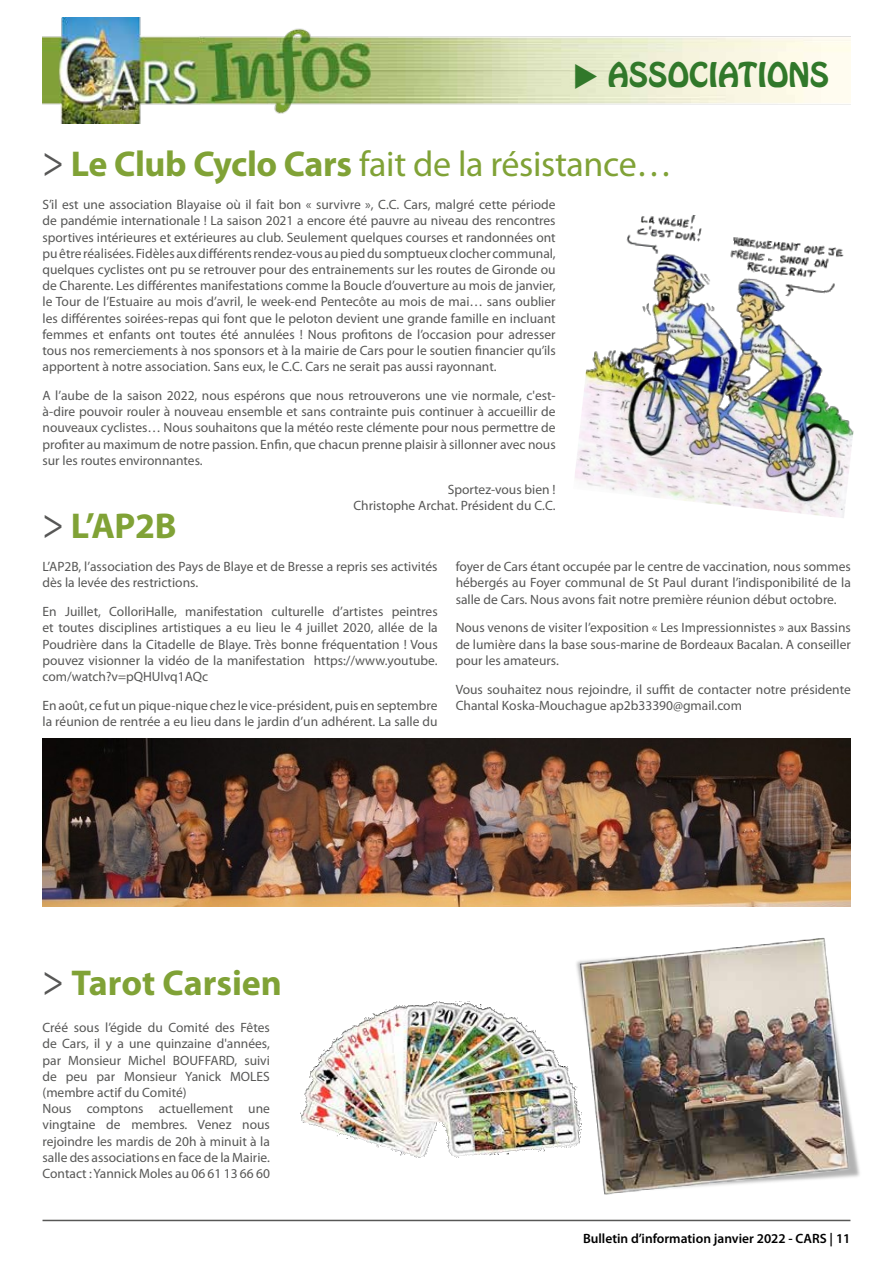
<style>
.page{position:relative;width:893px;height:1263px;background:#fff}
.page>*{position:absolute;margin:0;border:0;box-sizing:border-box;transform-origin:0 0}
.t1{font:36px "Myriad Pro";letter-spacing:-.01em;color:#80a236}
.t2{font:700 36px "Myriad Pro";color:#80a236}
.t3{font:30px "Hobo Std";color:#31782a}
.t4{font:13.5px/16.2px "Myriad Pro";color:#575756;text-align:justify}
.t5{font:600 13.5px "Myriad Pro";color:#000}
.s1{font-size:43.2px;color:#575756}
.s2{font-weight:700}
.s3{font-weight:400;font-size:43.2px;color:#575756}
</style>
<div class="page">
<img style="left:43px;top:17px;width:807px;height:106px">
<hr style="left:43px;top:1220px;width:807px;height:1px;background:#575756">
<img style="left:300px;top:1002px;width:272px;height:156px">
<img style="left:572px;top:937px;width:288px;height:258px">
<img style="left:575px;top:215px;width:269px;height:274px">
<img style="left:611px;top:489px;width:233px;height:29px">
<img style="left:844px;top:419px;width:10px;height:93px">
<img style="left:43px;top:739px;width:807px;height:168px">
<h2 class="t3" style="left:573px;top:54px;width:258px">◆ ASSOCIATIONS</h2>
<h1 class="t1" style="left:43px;top:142px;width:631px"><span class="s1">&gt;</span> <span class="s2">Le Club Cyclo Cars</span> fait de la résistance…</h1>
<p class="t4" style="left:43px;top:196px;width:515px">S’il est une association Blayaise où il fait bon « survivre », C.C. Cars, malgré cette période de pandémie internationale ! La saison 2021 a encore été pauvre au niveau des rencontres sportives intérieures et extérieures au club. Seulement quelques courses et randonnées ont pu être réalisées. Fidèles aux différents rendez-vous au pied du somptueux clocher communal, quelques cyclistes ont pu se retrouver pour des entrainements sur les routes de Gironde ou de Charente. Les différentes manifestations comme la Boucle d’ouverture au mois de janvier, le Tour de l’Estuaire au mois d’avril, le week-end Pentecôte au mois de mai… sans oublier les différentes soirées-repas qui font que le peloton devient une grande famille en incluant femmes et enfants ont toutes été annulées ! Nous profitons de l’occasion pour adresser tous nos remerciements à nos sponsors et à la mairie de Cars pour le soutien financier qu’ils apportent à notre association. Sans eux, le C.C. Cars ne serait pas aussi rayonnant.</p>
<p class="t4" style="left:43px;top:387px;width:515px">A l’aube de la saison 2022, nous espérons que nous retrouverons une vie normale, c'est&shy;à-dire pouvoir rouler à nouveau ensemble et sans contrainte puis continuer à accueillir de nouveaux cyclistes… Nous souhaitons que la météo reste clémente pour nous permettre de profiter au maximum de notre passion. Enfin, que chacun prenne plaisir à sillonner avec nous sur les routes environnantes.</p>
<p class="t4" style="left:353px;top:481px;width:204px;text-align:right">Sportez-vous bien !<br>Christophe Archat. Président du C.C.</p>
<h1 class="t2" style="left:43px;top:502px;width:135px"><span class="s3">&gt;</span> L’AP2B</h1>
<p class="t4" style="left:43px;top:558px;width:397px">L’AP2B, l’association des Pays de Blaye et de Bresse a repris ses activités dès la levée des restrictions.</p>
<p class="t4" style="left:43px;top:603px;width:397px">En Juillet, ColloriHalle, manifestation culturelle d’artistes peintres et toutes disciplines artistiques a eu lieu le 4 juillet 2020, allée de la Poudrière dans la Citadelle de Blaye. Très bonne fréquentation ! Vous pouvez visionner la vidéo de la manifestation https://www.youtube. com/watch?v=pQHUIvq1AQc</p>
<p class="t4" style="left:43px;top:697px;width:397px">En août, ce fut un pique-nique chez le vice-président, puis en septembre la réunion de rentrée a eu lieu dans le jardin d’un adhérent. La salle du</p>
<p class="t4" style="left:456px;top:558px;width:397px">foyer de Cars étant occupée par le centre de vaccination, nous sommes hébergés au Foyer communal de St Paul durant l’indisponibilité de la salle de Cars. Nous avons fait notre première réunion début octobre.</p>
<p class="t4" style="left:456px;top:620px;width:397px">Nous venons de visiter l’exposition « Les Impressionnistes » aux Bassins de lumière dans la base sous-marine de Bordeaux Bacalan. A conseiller pour les amateurs.</p>
<p class="t4" style="left:456px;top:681px;width:397px">Vous souhaitez nous rejoindre, il suffit de contacter notre présidente<br>Chantal Koska-Mouchague ap2b33390@gmail.com</p>
<h1 class="t2" style="left:43px;top:959px;width:241px"><span class="s3">&gt;</span> Tarot Carsien</h1>
<p class="t4" style="left:43px;top:1019px;width:229px;text-align:left">Créé sous l’égide du Comité des Fêtes de Cars, il y a une quinzaine d'années, par Monsieur Michel BOUFFARD, suivi de peu par Monsieur Yanick MOLES (membre actif du Comité)<br>Nous comptons actuellement une vingtaine de membres. Venez nous rejoindre les mardis de 20h à minuit à la salle des associations en face de la Mairie.<br>Contact : Yannick Moles au 06 61 13 66 60</p>
<p class="t5" style="left:583px;top:1229px;width:269px">Bulletin d’information janvier 2022 - CARS | 11</p>
</div>
